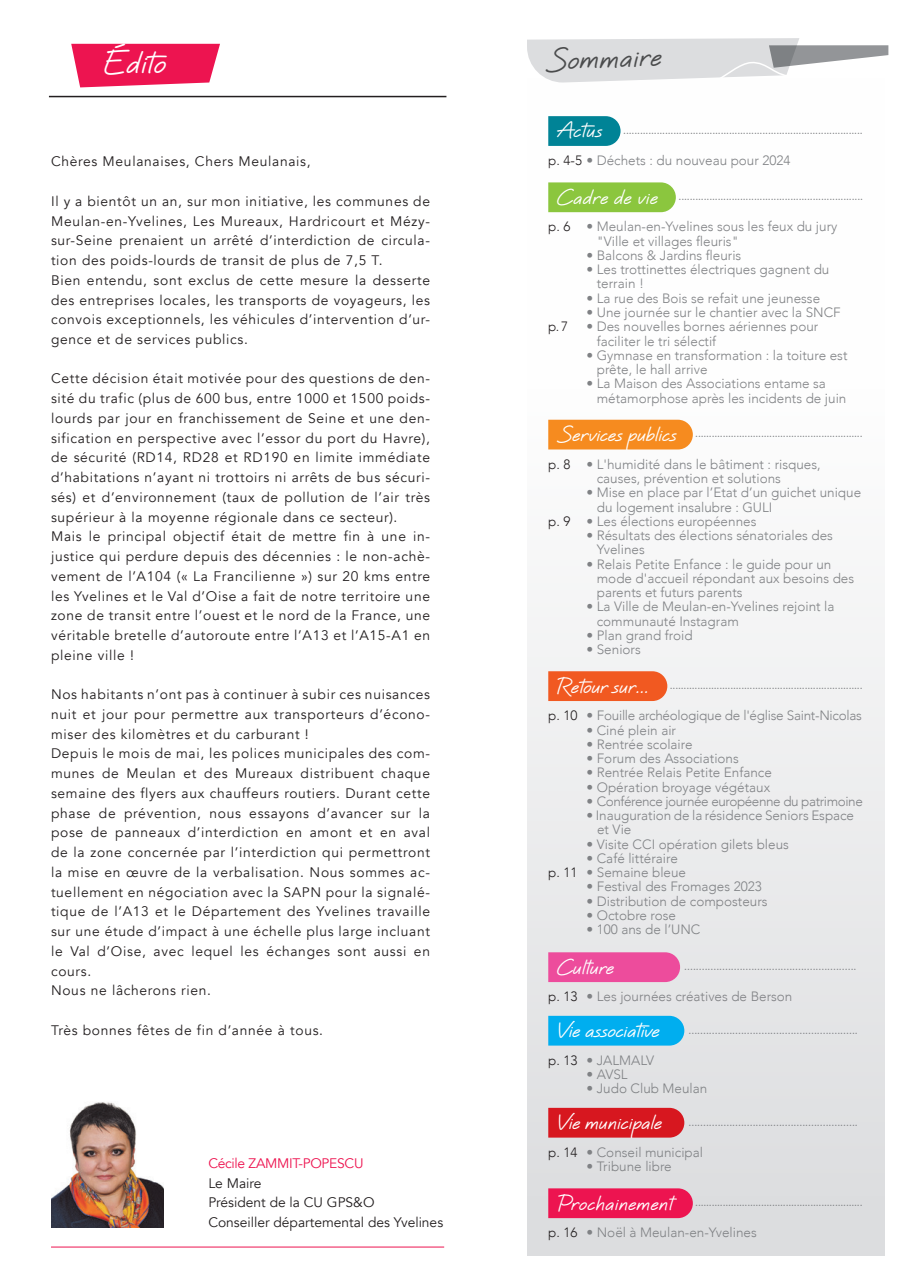
<style>
.page{position:relative;width:910px;height:1280px;background:#fff}
.page>*{position:absolute;margin:0;border:0;box-sizing:border-box;transform-origin:0 0}
.t1{font:700 31.5px "Quinzey";letter-spacing:.02em;color:#fff}
.t2{font:700 30px "Quinzey";color:#4b4c4d}
.t3{font:700 21px "Quinzey";color:#fff}
.t4{font:13.8px/19.8px "Avenir";letter-spacing:.05em;color:#231f20}
.t5{font:13.8px/19.8px "Avenir";color:#231f20}
.t6{font:13.8px "Avenir";letter-spacing:-.02em;color:#ed1450}
.t7{font:300 13.5px/14.2px "Avenir";color:#808285}
.t8{font:300 13.5px "Avenir";letter-spacing:-.02em;color:#808285}
.t9{font:300 13.5px "Avenir";letter-spacing:-.03em;color:#808285}
.t10{font:300 13.5px "Avenir";color:#231f20}
.t11{font:10.5px "Avenir";color:#808285}
.s1{font-family:"Quinzey";font-weight:700;font-size:21px;color:#fff}
.s2{color:#231f20}
</style>
<div class="page">
<img style="left:51px;top:1102px;width:113px;height:125px">
<svg style="left:527px;top:38px;width:362px;height:41px"></svg>
<div style="left:527px;top:79px;width:357px;height:1177px;background:linear-gradient(to bottom,#fff,#dcdddf)"></div>
<svg style="left:548px;top:116px;width:73px;height:30px;background:#0f8a9c"></svg>
<svg style="left:548px;top:182px;width:128px;height:30px;background:#8fc846"></svg>
<div style="left:548px;top:420px;width:145px;height:29px;background:#f68b1f"></div>
<div style="left:548px;top:671px;width:119px;height:30px;background:#f15921"></div>
<div style="left:548px;top:952px;width:132px;height:30px;background:#ed4c9c"></div>
<div style="left:548px;top:1016px;width:136px;height:29px;background:#00aeef"></div>
<div style="left:548px;top:1108px;width:136px;height:29px;background:#d7171f"></div>
<div style="left:548px;top:1188px;width:145px;height:30px;background:#ed1450"></div>
<hr style="left:49px;top:96px;width:397px;height:1px;background:#231f20">
<svg style="left:71px;top:44px;width:149px;height:43px;background:#ef2e63"></svg>
<hr style="left:51px;top:1247px;width:393px;height:1px;background:#ed1450">
<h1 class="t1" style="left:103px;top:42px;width:64px">Édito</h1>
<p class="t4" style="left:51px;top:152px;width:261px">Chères Meulanaises, Chers Meulanais,</p>
<p class="t4" style="left:51px;top:191px;width:381px">Il y a bientôt un an, sur mon initiative, les communes de Meulan-en-Yvelines, Les Mureaux, Hardricourt et Mézy&shy;sur-Seine prenaient un arrêté d’interdiction de circula&shy;tion des poids-lourds de transit de plus de 7,5 T.<br>Bien entendu, sont exclus de cette mesure la desserte des entreprises locales, les transports de voyageurs, les convois exceptionnels, les véhicules d’intervention d’ur&shy;gence et de services publics.</p>
<p class="t4" style="left:51px;top:369px;width:381px">Cette décision était motivée pour des questions de den&shy;sité du trafic (plus de 600 bus, entre 1000 et 1500 poids&shy;lourds par jour en franchissement de Seine et une den&shy;sification en perspective avec l’essor du port du Havre), de sécurité (RD14, RD28 et RD190 en limite immédiate d’habitations n’ayant ni trottoirs ni arrêts de bus sécuri&shy;sés) et d’environnement (taux de pollution de l’air très supérieur à la moyenne régionale dans ce secteur).<br>Mais le principal objectif était de mettre fin à une in&shy;justice qui perdure depuis des décennies : le non-achè&shy;vement de l’A104 (« La Francilienne ») sur 20 kms entre les Yvelines et le Val d’Oise a fait de notre territoire une zone de transit entre l’ouest et le nord de la France, une véritable bretelle d’autoroute entre l’A13 et l’A15-A1 en pleine ville !</p>
<p class="t4" style="left:51px;top:685px;width:381px">Nos habitants n’ont pas à continuer à subir ces nuisances nuit et jour pour permettre aux transporteurs d’écono&shy;miser des kilomètres et du carburant !<br>Depuis le mois de mai, les polices municipales des com&shy;munes de Meulan et des Mureaux distribuent chaque semaine des flyers aux chauffeurs routiers. Durant cette phase de prévention, nous essayons d’avancer sur la pose de panneaux d’interdiction en amont et en aval de la zone concernée par l’interdiction qui permettront la mise en œuvre de la verbalisation. Nous sommes ac&shy;tuellement en négociation avec la SAPN pour la signalé&shy;tique de l’A13 et le Département des Yvelines travaille sur une étude d’impact à une échelle plus large incluant le Val d’Oise, avec lequel les échanges sont aussi en cours.<br>Nous ne lâcherons rien.</p>
<p class="t4" style="left:51px;top:1020px;width:274px">Très bonnes fêtes de fin d’année à tous.</p>
<p class="t6" style="left:208px;top:1155px;width:157px">Cécile ZAMMIT-POPESCU</p>
<p class="t5" style="left:208px;top:1173px;width:236px">Le Maire<br>Président de la CU GPS&amp;O<br>Conseiller départemental des Yvelines</p>
<h2 class="t2" style="left:544px;top:41px;width:118px;rotate:-2deg">Sommaire</h2>
<p class="t11" style="left:557px;top:122px;width:307px"><span class="s1">Actus</span> ......................................................................................</p>
<p class="t7" style="left:548px;top:153px;width:244px"><span class="s2">p. 4-5</span> • Déchets : du nouveau pour 2024</p>
<p class="t11" style="left:557px;top:188px;width:308px"><span class="s1">Cadre de vie</span> ..................................................................</p>
<p class="t7" style="left:597px;top:220px;width:242px;text-indent:-49px"><span class="s2">p. 6</span> • Meulan-en-Yvelines sous les feux du jury "Ville et villages fleuris"</p>
<p class="t7" style="left:587px;top:248px;width:156px">• Balcons &amp; Jardins fleuris</p>
<p class="t7" style="left:597px;top:262px;width:234px;text-indent:-10px">• Les trottinettes électriques gagnent du terrain !</p>
<p class="t7" style="left:587px;top:291px;width:235px">• La rue des Bois se refait une jeunesse</p>
<p class="t7" style="left:587px;top:305px;width:256px">• Une journée sur le chantier avec la SNCF</p>
<p class="t10" style="left:548px;top:319px;width:21px">p. 7</p>
<p class="t7" style="left:597px;top:319px;width:223px;text-indent:-10px">• Des nouvelles bornes aériennes pour faciliter le tri sélectif</p>
<p class="t7" style="left:597px;top:348px;width:252px;text-indent:-10px">• Gymnase en transformation : la toiture est prête, le hall arrive</p>
<p class="t7" style="left:597px;top:376px;width:251px;text-indent:-10px">• La Maison des Associations entame sa métamorphose après les incidents de juin</p>
<p class="t11" style="left:557px;top:425px;width:307px"><span class="s1">Services publics</span> .............................................................</p>
<p class="t7" style="left:597px;top:457px;width:225px;text-indent:-49px"><span class="s2">p. 8</span> • L'humidité dans le bâtiment : risques, causes, prévention et solutions</p>
<p class="t7" style="left:587px;top:485px;width:276px">• Mise en place par l’Etat d’un guichet unique</p>
<p class="t7" style="left:597px;top:500px;width:177px">du logement insalubre : GULI</p>
<p class="t7" style="left:548px;top:514px;width:210px"><span class="s2">p. 9</span> • Les élections européennes</p>
<p class="t7" style="left:597px;top:528px;width:238px;text-indent:-10px">• Résultats des élections sénatoriales des<br>Yvelines</p>
<p class="t7" style="left:597px;top:557px;width:259px;text-indent:-10px">• Relais Petite Enfance : le guide pour un mode d'accueil répondant aux besoins des parents et futurs parents</p>
<p class="t7" style="left:597px;top:599px;width:239px;text-indent:-10px">• La Ville de Meulan-en-Yvelines rejoint la communauté Instagram</p>
<p class="t7" style="left:587px;top:628px;width:108px">• Plan grand froid</p>
<p class="t7" style="left:587px;top:642px;width:56px">• Seniors</p>
<p class="t11" style="left:557px;top:677px;width:307px"><span class="s1">Retour sur...</span> ......................................................................</p>
<p class="t8" style="left:548px;top:708px;width:315px"><span class="s2">p. 10</span> • Fouille archéologique de l'église Saint-Nicolas</p>
<p class="t7" style="left:587px;top:723px;width:91px">• Ciné plein air</p>
<p class="t7" style="left:587px;top:737px;width:108px">• Rentrée scolaire</p>
<p class="t7" style="left:587px;top:751px;width:154px">• Forum des Associations</p>
<p class="t7" style="left:587px;top:765px;width:187px">• Rentrée Relais Petite Enfance</p>
<p class="t7" style="left:587px;top:780px;width:185px">• Opération broyage végétaux</p>
<p class="t9" style="left:587px;top:793px;width:278px">• Conférence journée européenne du patrimoine</p>
<p class="t7" style="left:597px;top:808px;width:259px;text-indent:-11px">• Inauguration de la résidence Seniors Espace et Vie</p>
<p class="t7" style="left:587px;top:837px;width:204px">• Visite CCI opération gilets bleus</p>
<p class="t7" style="left:548px;top:851px;width:139px;text-indent:38px">• Café littéraire <span class="s2">p. 11</span> • Semaine bleue</p>
<p class="t7" style="left:587px;top:880px;width:177px">• Festival des Fromages 2023</p>
<p class="t7" style="left:587px;top:894px;width:183px">• Distribution de composteurs</p>
<p class="t7" style="left:587px;top:908px;width:91px">• Octobre rose</p>
<p class="t7" style="left:587px;top:922px;width:115px">• 100 ans de l’UNC</p>
<h3 class="t3" style="left:557px;top:953px;width:59px">Culture</h3>
<p class="t11" style="left:684px;top:958px;width:174px">...........................................................</p>
<p class="t7" style="left:548px;top:989px;width:246px"><span class="s2">p. 13</span> • Les journées créatives de Berson</p>
<h3 class="t3" style="left:557px;top:1017px;width:104px">Vie associative</h3>
<p class="t11" style="left:688px;top:1021px;width:171px">..........................................................</p>
<p class="t7" style="left:548px;top:1053px;width:107px"><span class="s2">p. 13</span> • JALMALV</p>
<p class="t7" style="left:587px;top:1067px;width:43px">• AVSL</p>
<p class="t7" style="left:587px;top:1081px;width:122px">• Judo Club Meulan</p>
<p class="t11" style="left:557px;top:1113px;width:303px"><span class="s1">Vie municipale</span> ..........................................................</p>
<p class="t7" style="left:548px;top:1145px;width:156px"><span class="s2">p. 14</span> • Conseil municipal</p>
<p class="t7" style="left:587px;top:1159px;width:87px">• Tribune libre</p>
<p class="t11" style="left:557px;top:1194px;width:307px"><span class="s1">Prochainement</span> .............................................................</p>
<p class="t7" style="left:548px;top:1225px;width:210px"><span class="s2">p. 16</span> • Noël à Meulan-en-Yvelines</p>
</div>
